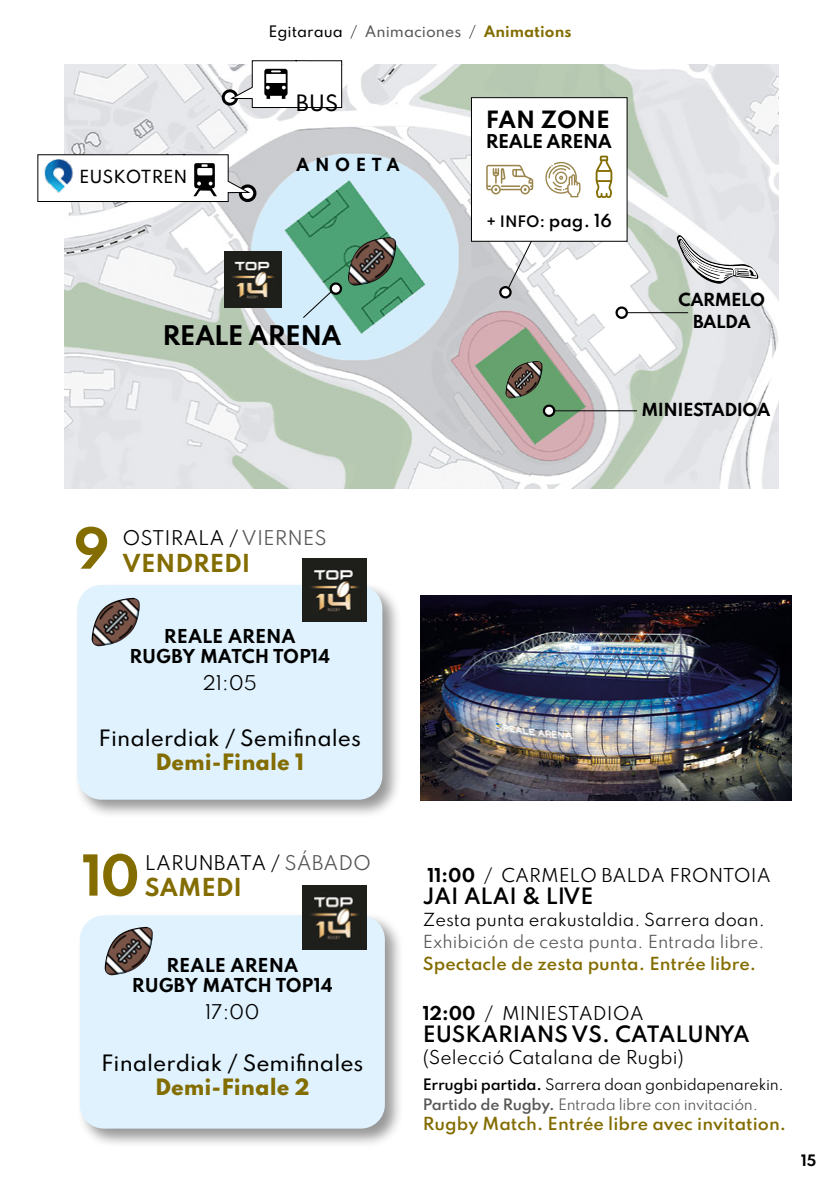
<style>
.page{position:relative;width:840px;height:1191px;background:#fff}
.page>*{position:absolute;margin:0;border:0;box-sizing:border-box;transform-origin:0 0}
.t1{font:700 50px "Spartan";color:#836d00}
.t2{font:700 24px "Spartan";letter-spacing:-.03em;color:#000}
.t3{font:700 22px "Spartan";color:#836d00}
.t4{font:700 21.2px "Spartan";color:#000}
.t5{font:500 20px "Spartan";color:#000}
.t6{font:600 20px "Spartan";color:#000}
.t7{font:800 20px "Spartan";color:#836d00}
.t8{font:18px "Spartan";color:#000}
.t9{font:17px "Spartan";color:#000}
.t10{font:700 17px/20.4px "Spartan";color:#000;text-align:center}
.t11{font:700 16.8px "Spartan";letter-spacing:-.03em;color:#000}
.t12{font:600 16px "Spartan";color:#836d00}
.t13{font:16px "Spartan";color:#575756}
.t14{font:16px "Spartan";color:#000}
.t15{font:700 16px/21.8px "Spartan";letter-spacing:-.03em;color:#000;text-align:center}
.t16{font:500 16px "Spartan";color:#000}
.t17{font:14px/20px "Spartan";letter-spacing:-.02em;color:#000}
.t18{font:500 14px "Spartan";color:#575756}
.t19{font:600 14px "Spartan";color:#000}
.t20{font:700 14px "Spartan";color:#000}
.s1{color:#000}
.s2{font-weight:300;color:#000}
.s3{font-weight:700;color:#836d00}
.s4{font-size:16px}
.s5{color:#575756}
.s6{font-weight:700}
.s7{font-weight:600}
.s8{font-weight:600;color:#575756}
</style>
<div class="page">
<img style="left:65px;top:65px;width:713px;height:423px">
<div style="left:239px;top:184px;width:17px;height:18px;border:3px solid #000;border-radius:50%"></div>
<div style="left:223px;top:91px;width:13px;height:13px;background:#fff;border-radius:50%"></div>
<div style="left:222px;top:89px;width:16px;height:17px;border:3px solid #000;border-radius:50%"></div>
<svg style="left:37px;top:154px;width:214px;height:48px"></svg>
<img style="left:44px;top:159px;width:35px;height:37px">
<svg style="left:228px;top:60px;width:114px;height:48px"></svg>
<img style="left:225px;top:251px;width:56px;height:57px">
<img style="left:347px;top:237px;width:49px;height:48px">
<img style="left:505px;top:372px;width:37px;height:26px">
<svg style="left:500px;top:287px;width:10px;height:10px"></svg>
<div style="left:499px;top:286px;width:12px;height:12px;border:2px solid #000;border-radius:50%"></div>
<svg style="left:302px;top:287px;width:33px;height:32px"></svg>
<svg style="left:330px;top:283px;width:11px;height:11px"></svg>
<div style="left:329px;top:282px;width:13px;height:13px;border:2px solid #000;border-radius:50%"></div>
<div style="left:74px;top:581px;width:328px;height:237px;background:#000;opacity:.41"></div>
<div style="left:77px;top:585px;width:305px;height:214px;background:#dff2fd;border-radius:24px"></div>
<img style="left:91px;top:598px;width:49px;height:48px">
<div style="left:76px;top:912px;width:328px;height:236px;background:#000;opacity:.41"></div>
<div style="left:80px;top:915px;width:304px;height:213px;background:#dff2fd;border-radius:24px"></div>
<img style="left:104px;top:927px;width:49px;height:48px">
<svg style="left:504px;top:205px;width:254px;height:167px"></svg>
<div style="left:471px;top:98px;width:155px;height:143px;background:#fff"></div>
<div style="left:470px;top:97px;width:157px;height:145px;border:1px solid #000"></div>
<svg style="left:486px;top:165px;width:47px;height:29px"></svg>
<svg style="left:545px;top:162px;width:35px;height:35px"></svg>
<svg style="left:595px;top:156px;width:17px;height:42px"></svg>
<hr style="left:624px;top:312px;width:63px;height:1px;background:#000">
<svg style="left:616px;top:307px;width:10px;height:11px"></svg>
<div style="left:615px;top:306px;width:12px;height:13px;border:2px solid #000;border-radius:50%"></div>
<hr style="left:551px;top:410px;width:85px;height:1px;background:#000">
<svg style="left:543px;top:406px;width:11px;height:10px"></svg>
<div style="left:542px;top:404px;width:13px;height:13px;border:2px solid #000;border-radius:50%"></div>
<img style="left:420px;top:595px;width:370px;height:206px">
<img style="left:302px;top:558px;width:64px;height:63px">
<img style="left:302px;top:885px;width:64px;height:64px">
<p class="t18" style="left:268px;top:21px;width:304px"><span class="s1">Egitaraua</span> <span class="s2">/</span> Animaciones <span class="s2">/</span> <span class="s3">Animations</span></p>
<p class="t16" style="left:79px;top:164px;width:110px">EUSKOTREN</p>
<h3 class="t5" style="left:295px;top:88px;width:44px">BUS</h3>
<p class="t15" style="left:296px;top:153px;width:105px">ANOETA</p>
<h2 class="t2" style="left:162px;top:317px;width:180px">REALE ARENA</h2>
<h3 class="t4" style="left:485px;top:103px;width:125px">FAN ZONE</h3>
<p class="t11" style="left:485px;top:129px;width:127px">REALE ARENA</p>
<p class="t19" style="left:486px;top:210px;width:127px">+ INFO: <span class="s4">pag. 16</span></p>
<p class="t15" style="left:678px;top:288px;width:88px">CARMELO<br>BALDA</p>
<p class="t15" style="left:641px;top:398px;width:130px">MINIESTADIOA</p>
<h1 class="t1" style="left:74px;top:511px;width:37px">9</h1>
<p class="t8" style="left:122px;top:524px;width:205px">OSTIRALA / <span class="s5">VIERNES</span></p>
<h3 class="t3" style="left:122px;top:546px;width:129px">VENDREDI</h3>
<p class="t10" style="left:129px;top:625px;width:202px">REALE ARENA<br>RUGBY MATCH TOP14</p>
<p class="t8" style="left:203px;top:669px;width:56px">21:05</p>
<h3 class="t5" style="left:99px;top:723px;width:264px">Finalerdiak / Semifinales</h3>
<h3 class="t7" style="left:155px;top:747px;width:150px">Demi-Finale 1</h3>
<h1 class="t1" style="left:82px;top:838px;width:59px">10</h1>
<p class="t8" style="left:145px;top:849px;width:227px">LARUNBATA / <span class="s5">SÁBADO</span></p>
<h3 class="t3" style="left:145px;top:870px;width:99px">SAMEDI</h3>
<p class="t10" style="left:132px;top:954px;width:202px">REALE ARENA<br>RUGBY MATCH TOP14</p>
<p class="t8" style="left:205px;top:998px;width:56px">17:00</p>
<h3 class="t5" style="left:101px;top:1047px;width:264px">Finalerdiak / Semifinales</h3>
<h3 class="t7" style="left:155px;top:1071px;width:156px">Demi-Finale 2</h3>
<p class="t9" style="left:427px;top:862px;width:345px"><span class="s6">11:00</span> / CARMELO BALDA FRONTOIA</p>
<h3 class="t6" style="left:422px;top:881px;width:172px">JAI ALAI &amp; LIVE</h3>
<p class="t14" style="left:422px;top:908px;width:343px">Zesta punta erakustaldia. Sarrera doan.</p>
<p class="t13" style="left:422px;top:930px;width:343px">Exhibición de cesta punta. Entrada libre.</p>
<p class="t12" style="left:422px;top:952px;width:335px">Spectacle de zesta punta. Entrée libre.</p>
<p class="t9" style="left:422px;top:1000px;width:222px"><span class="s6">12:00</span> / MINIESTADIOA</p>
<h3 class="t6" style="left:422px;top:1019px;width:328px">EUSKARIANS VS. CATALUNYA</h3>
<p class="t9" style="left:422px;top:1044px;width:262px">(Selecció Catalana de Rugbi)</p>
<p class="t17" style="left:422px;top:1073px;width:362px"><span class="s7">Errugbi partida.</span> Sarrera doan gonbidapenarekin.<br><span class="s8">Partido de Rugby.</span> <span class="s5">Entrada libre con invitación.</span></p>
<p class="t12" style="left:422px;top:1111px;width:365px">Rugby Match. Entrée libre avec invitation.</p>
<p class="t20" style="left:800px;top:1149px;width:17px">15</p>
</div>
